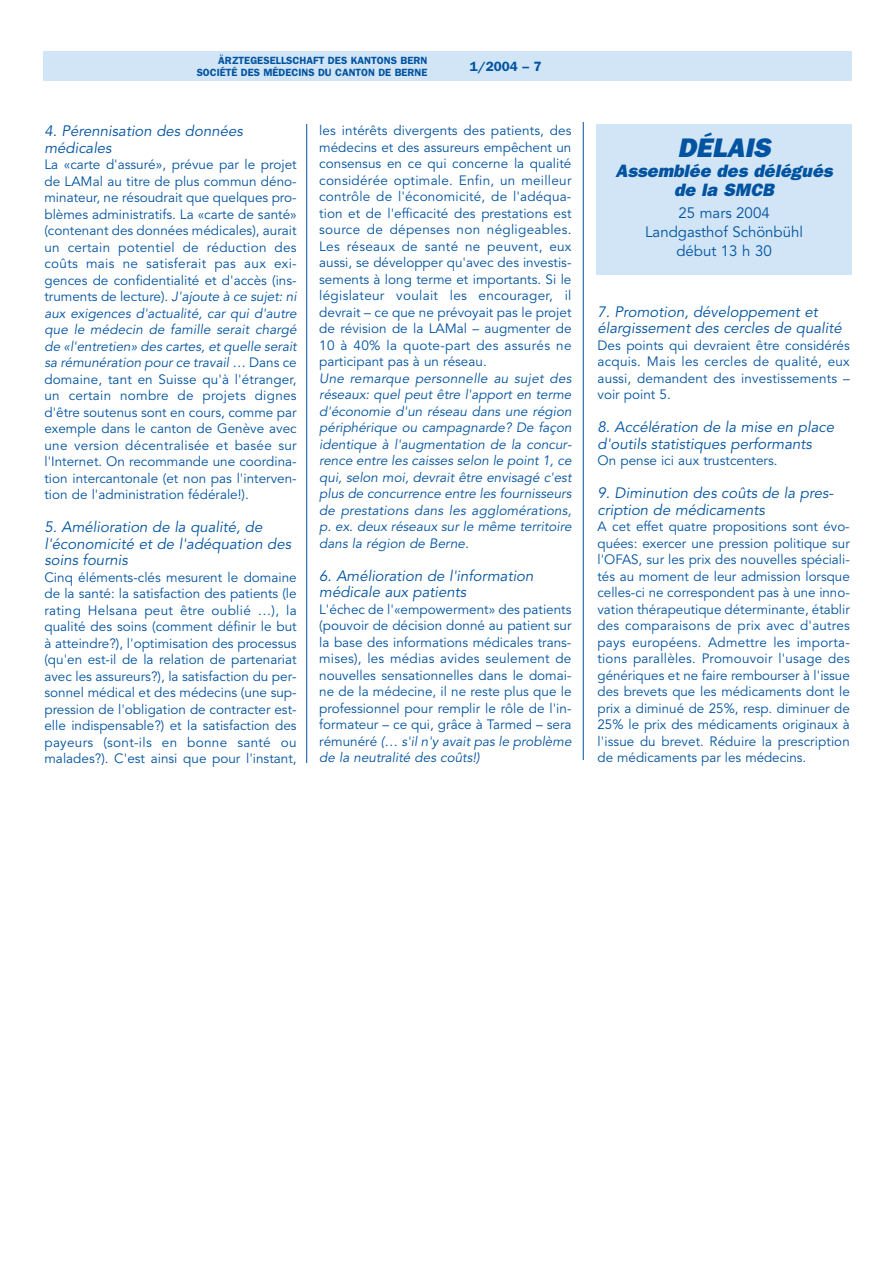
<style>
.page{position:relative;width:893px;height:1263px;background:#fff}
.page>*{position:absolute;margin:0;border:0;box-sizing:border-box;transform-origin:0 0}
.t1{font:italic 800 27px "Franklin Gothic";color:#0053a0}
.t2{font:italic 800 18px/19.5px "Franklin Gothic";color:#0053a0;text-align:center}
.t3{font:italic 15px/16.5px "Avenir";color:#0053a0}
.t4{font:15px/18.8px "Avenir";color:#0053a0;text-align:center}
.t5{font:13.5px/16.5px "Avenir";color:#0053a0;text-align:justify}
.t6{font:italic 13.5px/16.5px "Avenir";color:#0053a0;text-align:justify}
.t7{font:600 13.5px "Franklin Gothic";color:#0053a0}
.t8{font:600 10.5px/12px "Franklin Gothic";color:#0053a0;text-align:right}
.s1{font-style:italic}
</style>
<div class="page">
<div style="left:43px;top:51px;width:808px;height:30px;background:#d1e5f6"></div>
<div style="left:596px;top:124px;width:255px;height:151px;background:#d1e5f6"></div>
<hr style="left:306px;top:124px;width:1px;height:639px;background:#0053a0">
<hr style="left:583px;top:122px;width:1px;height:638px;background:#0053a0">
<p class="t8" style="left:197px;top:55px;width:232px">ÄRZTEGESELLSCHAFT DES KANTONS BERN<br>SOCIÉTÉ DES MÉDECINS DU CANTON DE BERNE</p>
<p class="t7" style="left:470px;top:62px;width:73px">1/2004 – 7</p>
<p class="t3" style="left:44px;top:124px;width:200px">4. Pérennisation des données médicales</p>
<p class="t5" style="left:44px;top:158px;width:254px">La «carte d'assuré», prévue par le projet de LAMal au titre de plus commun déno&shy;minateur, ne résoudrait que quelques pro&shy;blèmes administratifs. La «carte de santé» (contenant des données médicales), aurait un certain potentiel de réduction des coûts mais ne satisferait pas aux exi&shy;gences de confidentialité et d'accès (ins&shy;truments de lecture). <span class="s1">J'ajoute à ce sujet: ni aux exigences d'actualité, car qui d'autre que le médecin de famille serait chargé de «l'entretien» des cartes, et quelle serait sa rémunération pour ce travail …</span> Dans ce domaine, tant en Suisse qu'à l'étranger, un certain nombre de projets dignes d'être soutenus sont en cours, comme par exemple dans le canton de Genève avec une version décentralisée et basée sur l'Internet. On recommande une coordina&shy;tion intercantonale (et non pas l'interven&shy;tion de l'administration fédérale!).</p>
<p class="t3" style="left:44px;top:520px;width:248px">5. Amélioration de la qualité, de l'économicité et de l'adéquation des soins fournis</p>
<p class="t5" style="left:44px;top:570px;width:254px">Cinq éléments-clés mesurent le domaine de la santé: la satisfaction des patients (le rating Helsana peut être oublié …), la qualité des soins (comment définir le but à atteindre?), l'optimisation des processus (qu'en est-il de la relation de partenariat avec les assureurs?), la satisfaction du per&shy;sonnel médical et des médecins (une sup&shy;pression de l'obligation de contracter est&shy;elle indispensable?) et la satisfaction des payeurs (sont-ils en bonne santé ou malades?). C'est ainsi que pour l'instant,</p>
<p class="t5" style="left:319px;top:124px;width:254px">les intérêts divergents des patients, des médecins et des assureurs empêchent un consensus en ce qui concerne la qualité considérée optimale. Enfin, un meilleur contrôle de l'économicité, de l'adéqua&shy;tion et de l'efficacité des prestations est source de dépenses non négligeables.<br>Les réseaux de santé ne peuvent, eux aussi, se développer qu'avec des investis&shy;sements à long terme et importants. Si le législateur voulait les encourager, il devrait – ce que ne prévoyait pas le projet de révision de la LAMal – augmenter de 10 à 40% la quote-part des assurés ne participant pas à un réseau.</p>
<p class="t6" style="left:319px;top:372px;width:254px">Une remarque personnelle au sujet des réseaux: quel peut être l'apport en terme d'économie d'un réseau dans une région périphérique ou campagnarde? De façon identique à l'augmentation de la concur&shy;rence entre les caisses selon le point 1, ce qui, selon moi, devrait être envisagé c'est plus de concurrence entre les fournisseurs de prestations dans les agglomérations, p. ex. deux réseaux sur le même territoire dans la région de Berne.</p>
<p class="t3" style="left:319px;top:569px;width:216px">6. Amélioration de l'information médicale aux patients</p>
<p class="t5" style="left:319px;top:603px;width:254px">L'échec de l'«empowerment» des patients (pouvoir de décision donné au patient sur la base des informations médicales trans&shy;mises), les médias avides seulement de nouvelles sensationnelles dans le domai&shy;ne de la médecine, il ne reste plus que le professionnel pour remplir le rôle de l'in&shy;formateur – ce qui, grâce à Tarmed – sera rémunéré <span class="s1">(… s'il n'y avait pas le problème de la neutralité des coûts!)</span></p>
<h1 class="t1" style="left:677px;top:139px;width:95px">DÉLAIS</h1>
<h2 class="t2" style="left:615px;top:162px;width:219px">Assemblée des délégués de la SMCB</h2>
<p class="t4" style="left:645px;top:205px;width:159px">25 mars 2004<br>Landgasthof Schönbühl début 13 h 30</p>
<p class="t3" style="left:597px;top:305px;width:246px">7. Promotion, développement et élargissement des cercles de qualité</p>
<p class="t5" style="left:597px;top:339px;width:254px">Des points qui devraient être considérés acquis. Mais les cercles de qualité, eux aussi, demandent des investissements – voir point 5.</p>
<p class="t3" style="left:597px;top:421px;width:238px">8. Accélération de la mise en place d'outils statistiques performants</p>
<p class="t5" style="left:597px;top:454px;width:181px">On pense ici aux trustcenters.</p>
<p class="t3" style="left:597px;top:487px;width:237px">9. Diminution des coûts de la pres&shy;cription de médicaments</p>
<p class="t5" style="left:597px;top:520px;width:254px">A cet effet quatre propositions sont évo&shy;quées: exercer une pression politique sur l'OFAS, sur les prix des nouvelles spéciali&shy;tés au moment de leur admission lorsque celles-ci ne correspondent pas à une inno&shy;vation thérapeutique déterminante, établir des comparaisons de prix avec d'autres pays européens. Admettre les importa&shy;tions parallèles. Promouvoir l'usage des génériques et ne faire rembourser à l'issue des brevets que les médicaments dont le prix a diminué de 25%, resp. diminuer de 25% le prix des médicaments originaux à l'issue du brevet. Réduire la prescription de médicaments par les médecins.</p>
</div>
